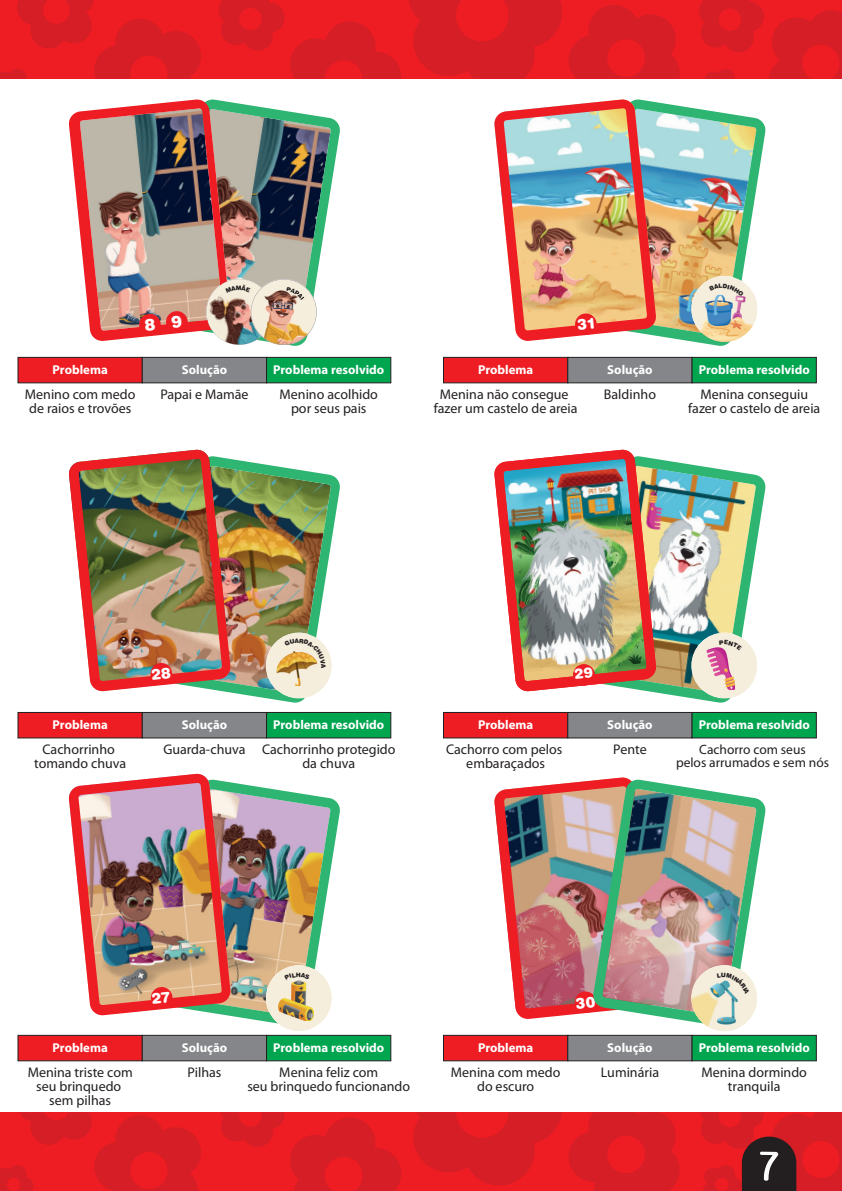
<style>
.page{position:relative;width:842px;height:1191px;background:#fff}
.page>*{position:absolute;margin:0;border:0;box-sizing:border-box;transform-origin:0 0}
.t1{font:900 15px "Helvetica Rounded";color:#fff}
.t2{font:14px/14px "Myriad Pro";color:#231f20;text-align:center}
.t3{font:13.4px/13.4px "Myriad Pro";color:#231f20;text-align:center}
.t4{font:700 12.8px "Myriad Pro";color:#fff}
.t5{font:900 6px "Helvetica Rounded";color:#231f20}
.s1{font-family:"Nunito";font-weight:400;font-size:8px}
</style>
<div class="page">
<svg style="left:494px;top:777px;width:135px;height:242px;background:#be8080"></svg>
<img style="left:657px;top:102px;width:109px;height:244px">
<img style="left:592px;top:779px;width:174px;height:247px">
<svg style="left:277px;top:109px;width:63px;height:237px"></svg>
<img style="left:231px;top:782px;width:109px;height:242px">
<img style="left:228px;top:459px;width:112px;height:244px">
<svg style="left:653px;top:459px;width:113px;height:244px"></svg>
<div style="left:0;top:0;width:842px;height:79px;background:#ee1d23"></div>
<svg style="left:219px;top:0;width:182px;height:79px"></svg>
<svg style="left:0;top:0;width:201px;height:79px"></svg>
<svg style="left:699px;top:0;width:143px;height:79px"></svg>
<svg style="left:408px;top:0;width:272px;height:79px"></svg>
<div style="left:0;top:1112px;width:842px;height:79px;background:#ee1d23"></div>
<svg style="left:220px;top:1112px;width:181px;height:79px"></svg>
<svg style="left:0;top:1112px;width:201px;height:79px"></svg>
<svg style="left:413px;top:1112px;width:267px;height:79px"></svg>
<img style="left:68px;top:774px;width:163px;height:242px">
<img style="left:68px;top:450px;width:163px;height:242px">
<div style="left:17px;top:712px;width:126px;height:26px;background:#ee1d23;border:1px solid #231f20"></div>
<div style="left:142px;top:712px;width:125px;height:26px;background:#848689;border:1px solid #231f20"></div>
<div style="left:266px;top:712px;width:125px;height:26px;background:#00a54f;border:1px solid #231f20"></div>
<div style="left:443px;top:712px;width:125px;height:26px;background:#ee1d23;border:1px solid #231f20"></div>
<div style="left:567px;top:712px;width:125px;height:26px;background:#848689;border:1px solid #231f20"></div>
<div style="left:691px;top:712px;width:126px;height:26px;background:#00a54f;border:1px solid #231f20"></div>
<div style="left:17px;top:357px;width:126px;height:26px;background:#ee1d23;border:1px solid #231f20"></div>
<div style="left:142px;top:357px;width:125px;height:26px;background:#848689;border:1px solid #231f20"></div>
<div style="left:266px;top:357px;width:125px;height:26px;background:#00a54f;border:1px solid #231f20"></div>
<div style="left:443px;top:357px;width:125px;height:26px;background:#ee1d23;border:1px solid #231f20"></div>
<div style="left:567px;top:357px;width:125px;height:26px;background:#848689;border:1px solid #231f20"></div>
<div style="left:691px;top:357px;width:126px;height:26px;background:#00a54f;border:1px solid #231f20"></div>
<div style="left:443px;top:1034px;width:125px;height:27px;background:#ee1d23;border:1px solid #231f20"></div>
<div style="left:567px;top:1034px;width:125px;height:27px;background:#848689;border:1px solid #231f20"></div>
<div style="left:691px;top:1034px;width:126px;height:27px;background:#00a54f;border:1px solid #231f20"></div>
<div style="left:251px;top:279px;width:66px;height:66px;background:#f6eedc;border-radius:50%"></div>
<img style="left:277px;top:290px;width:26px;height:55px">
<div style="left:251px;top:279px;width:66px;height:66px;border:1px solid #a1a3a6;border-radius:50%"></div>
<div style="left:17px;top:1034px;width:126px;height:27px;background:#ee1d23;border:1px solid #231f20"></div>
<div style="left:142px;top:1034px;width:125px;height:27px;background:#848689;border:1px solid #231f20"></div>
<div style="left:266px;top:1034px;width:125px;height:27px;background:#00a54f;border:1px solid #231f20"></div>
<div style="left:266px;top:965px;width:66px;height:66px;background:#f6eedc;border-radius:50%"></div>
<img style="left:279px;top:980px;width:34px;height:41px">
<div style="left:266px;top:632px;width:66px;height:66px;background:#f6eedc;border-radius:50%"></div>
<img style="left:276px;top:657px;width:33px;height:29px">
<div style="left:691px;top:632px;width:66px;height:66px;background:#f6eedc;border-radius:50%"></div>
<img style="left:707px;top:647px;width:28px;height:43px">
<svg style="left:691px;top:965px;width:66px;height:66px"></svg>
<img style="left:691px;top:980px;width:33px;height:51px">
<svg style="left:691px;top:276px;width:66px;height:66px;background:#d0cabc"></svg>
<img style="left:691px;top:295px;width:3px;height:21px">
<img style="left:494px;top:99px;width:163px;height:242px">
<img style="left:494px;top:450px;width:163px;height:242px">
<img style="left:68px;top:99px;width:209px;height:246px">
<svg style="left:286px;top:286px;width:19px;height:14px"></svg>
<svg style="left:284px;top:638px;width:42px;height:29px"></svg>
<svg style="left:719px;top:647px;width:16px;height:3px"></svg>
<svg style="left:717px;top:972px;width:32px;height:22px"></svg>
<svg style="left:709px;top:283px;width:35px;height:14px"></svg>
<svg style="left:700px;top:1112px;width:142px;height:79px"></svg>
<p class="t5" style="left:236px;top:284px;width:7px">M</p>
<p class="t4" style="left:53px;top:361px;width:57px">Problema</p>
<p class="t4" style="left:182px;top:361px;width:47px">Solução</p>
<p class="t4" style="left:273px;top:361px;width:113px">Problema resolvido</p>
<p class="t4" style="left:478px;top:361px;width:57px">Problema</p>
<p class="t4" style="left:607px;top:361px;width:47px">Solução</p>
<p class="t4" style="left:699px;top:361px;width:113px">Problema resolvido</p>
<p class="t2" style="left:25px;top:387px;width:112px">Menino com medo de raios e trovões</p>
<p class="t2" style="left:280px;top:387px;width:100px">Menino acolhido por seus pais</p>
<p class="t2" style="left:160px;top:387px;width:90px">Papai e Mamãe</p>
<p class="t2" style="left:604px;top:387px;width:54px">Baldinho</p>
<p class="t2" style="left:434px;top:387px;width:145px">Menina não consegue fazer um castelo de areia</p>
<p class="t2" style="left:688px;top:387px;width:134px">Menina conseguiu fazer o castelo de areia</p>
<p class="t1" style="left:150px;top:665px;width:21px;rotate:-6deg">28<span class="s1">28</span></p>
<p class="t4" style="left:53px;top:716px;width:57px">Problema</p>
<p class="t4" style="left:182px;top:716px;width:47px">Solução</p>
<p class="t4" style="left:273px;top:716px;width:113px">Problema resolvido</p>
<p class="t4" style="left:478px;top:716px;width:57px">Problema</p>
<p class="t4" style="left:607px;top:716px;width:47px">Solução</p>
<p class="t4" style="left:699px;top:716px;width:113px">Problema resolvido</p>
<p class="t2" style="left:34px;top:742px;width:94px">Cachorrinho tomando chuva</p>
<p class="t2" style="left:262px;top:742px;width:135px">Cachorrinho protegido da chuva</p>
<p class="t2" style="left:163px;top:742px;width:84px">Guarda-chuva</p>
<p class="t2" style="left:446px;top:742px;width:118px">Cachorro com pelos embaraçados</p>
<p class="t3" style="left:676px;top:742px;width:155px">Cachorro com seus<br>pelos arrumados e sem nós</p>
<p class="t2" style="left:613px;top:742px;width:35px">Pente</p>
<p class="t1" style="left:150px;top:989px;width:20px;rotate:-6deg">27<span class="s1">27</span></p>
<p class="t1" style="left:574px;top:993px;width:21px;rotate:-6deg">30<sup>30</sup></p>
<p class="t4" style="left:53px;top:1039px;width:57px">Problema</p>
<p class="t4" style="left:182px;top:1039px;width:47px">Solução</p>
<p class="t4" style="left:273px;top:1039px;width:113px">Problema resolvido</p>
<p class="t4" style="left:478px;top:1039px;width:57px">Problema</p>
<p class="t4" style="left:607px;top:1039px;width:47px">Solução</p>
<p class="t4" style="left:699px;top:1039px;width:113px">Problema resolvido</p>
<p class="t2" style="left:28px;top:1065px;width:107px">Menina triste com seu brinquedo sem pilhas</p>
<p class="t2" style="left:247px;top:1065px;width:164px">Menina feliz com<br>seu brinquedo funcionando</p>
<p class="t2" style="left:188px;top:1065px;width:35px">Pilhas</p>
<p class="t2" style="left:451px;top:1065px;width:111px">Menina com medo do escuro</p>
<p class="t2" style="left:701px;top:1065px;width:107px">Menina dormindo tranquila</p>
<p class="t2" style="left:601px;top:1065px;width:60px">Luminária</p>
</div>
